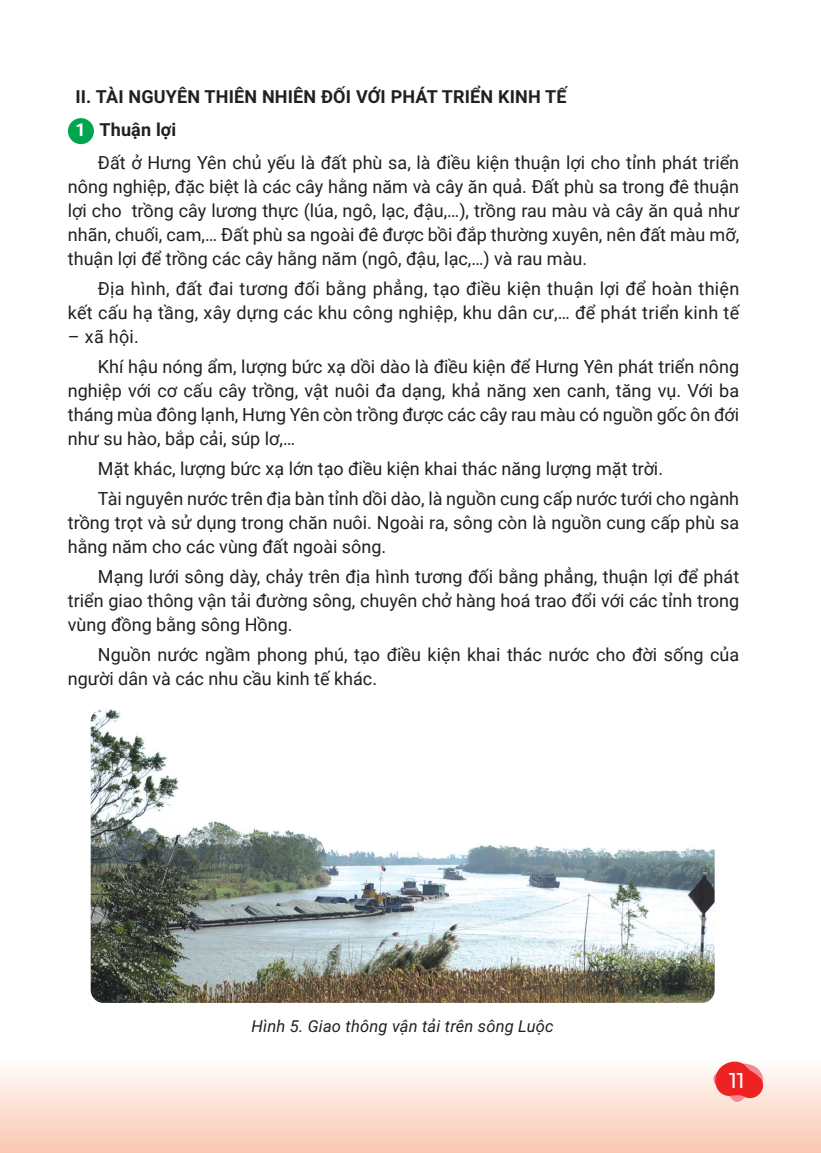
<style>
.page{position:relative;width:821px;height:1153px;background:#fff}
.page>*{position:absolute;margin:0;border:0;box-sizing:border-box;transform-origin:0 0}
.t1{font:500 21.15px "Montserrat";color:#fff}
.t2{font:18px/24px "Roboto";color:#231f20}
.t3{font:700 18px/33px "Roboto";letter-spacing:.01em;color:#231f20}
.t4{font:italic 16.5px "Roboto";letter-spacing:.01em;color:#231f20}
.s1{color:#fff}
</style>
<div class="page">
<div style="left:0;top:1046px;width:821px;height:106px;background:linear-gradient(to bottom,#fff,#fbc8b3)"></div>
<div style="left:68px;top:118px;width:26px;height:26px;background:#00a54f;border-radius:50%"></div>
<img style="left:91px;top:709px;width:623px;height:293px">
<svg style="left:713px;top:1057px;width:53px;height:45px"></svg>
<p class="t3" style="left:75px;top:79px;width:492px">II. TÀI NGUYÊN THIÊN NHIÊN ĐỐI VỚI PHÁT TRIỂN KINH TẾ<br><span class="s1">1</span> Thuận lợi</p>
<p class="t2" style="left:68px;top:150px;width:673px;text-align:justify;text-indent:30px">Đất ở Hưng Yên chủ yếu là đất phù sa, là điều kiện thuận lợi cho tỉnh phát triển nông nghiệp, đặc biệt là các cây hằng năm và cây ăn quả. Đất phù sa trong đê thuận lợi cho trồng cây lương thực (lúa, ngô, lạc, đậu,…), trồng rau màu và cây ăn quả như nhãn, chuối, cam,… Đất phù sa ngoài đê được bồi đắp thường xuyên, nên đất màu mỡ, thuận lợi để trồng các cây hằng năm (ngô, đậu, lạc,…) và rau màu.</p>
<p class="t2" style="left:68px;top:276px;width:673px;text-align:right">Địa hình, đất đai tương đối bằng phẳng, tạo điều kiện thuận lợi để hoàn thiện<br>kết cấu hạ tầng, xây dựng các khu công nghiệp, khu dân cư,… để phát triển kinh tế</p>
<p class="t2" style="left:98px;top:321px;width:643px;line-height:30px;text-indent:-30px">– xã hội.<br>Khí hậu nóng ẩm, lượng bức xạ dồi dào là điều kiện để Hưng Yên phát triển nông</p>
<p class="t2" style="left:68px;top:378px;width:673px;text-align:justify">nghiệp với cơ cấu cây trồng, vật nuôi đa dạng, khả năng xen canh, tăng vụ. Với ba tháng mùa đông lạnh, Hưng Yên còn trồng được các cây rau màu có nguồn gốc ôn đới như su hào, bắp cải, súp lơ,…</p>
<p class="t2" style="left:98px;top:453px;width:643px;line-height:30px">Mặt khác, lượng bức xạ lớn tạo điều kiện khai thác năng lượng mặt trời.<br>Tài nguyên nước trên địa bàn tỉnh dồi dào, là nguồn cung cấp nước tưới cho ngành</p>
<p class="t2" style="left:68px;top:510px;width:673px">trồng trọt và sử dụng trong chăn nuôi. Ngoài ra, sông còn là nguồn cung cấp phù sa hằng năm cho các vùng đất ngoài sông.</p>
<p class="t2" style="left:68px;top:564px;width:673px;text-align:justify;text-indent:30px">Mạng lưới sông dày, chảy trên địa hình tương đối bằng phẳng, thuận lợi để phát triển giao thông vận tải đường sông, chuyên chở hàng hoá trao đổi với các tỉnh trong vùng đồng bằng sông Hồng.</p>
<p class="t2" style="left:68px;top:642px;width:672px;text-indent:30px">Nguồn nước ngầm phong phú, tạo điều kiện khai thác nước cho đời sống của người dân và các nhu cầu kinh tế khác.</p>
<p class="t4" style="left:251px;top:1013px;width:303px">Hình 5. Giao thông vận tải trên sông Luộc</p>
<p class="t1" style="left:729px;top:1065px;width:17px">11</p>
</div>
